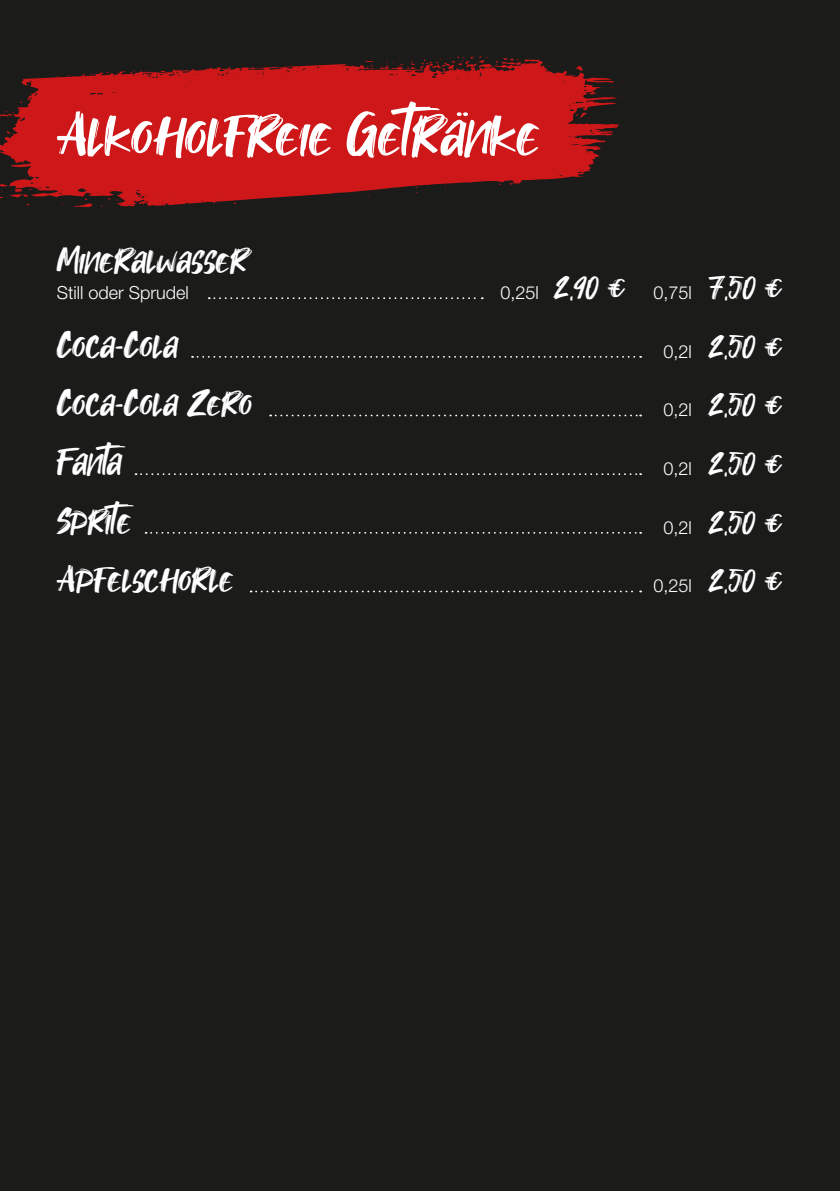
<style>
.page{position:relative;width:840px;height:1191px;background:#fff}
.page>*{position:absolute;margin:0;border:0;box-sizing:border-box;transform-origin:0 0}
.t1{font:59.4px "Takota";color:#fff}
.t2{font:36px "Takota";color:#fff}
.t3{font:300 18px "Helvetica Neue LT Pro";color:#fff}
.s1{font-family:"Takota";font-weight:400;font-size:36px}
.s2{font-family:"Helvetica Neue LT Pro";font-weight:300;font-size:18px}
</style>
<div class="page">
<div style="left:0;top:0;width:839px;height:1191px;background:#1b1b1a"></div>
<svg style="left:0;top:56px;width:622px;height:151px;fill:#cd1719"></svg>
<svg style="left:209px;top:297px;width:273px;height:2px"></svg>
<svg style="left:270px;top:414px;width:370px;height:2px"></svg>
<svg style="left:135px;top:473px;width:505px;height:2px"></svg>
<svg style="left:145px;top:532px;width:495px;height:2px"></svg>
<svg style="left:250px;top:590px;width:390px;height:2px"></svg>
<svg style="left:192px;top:356px;width:448px;height:2px"></svg>
<h1 class="t1" style="left:57px;top:98px;width:484px">Alkoholfreie Getränke</h1>
<p class="t2" style="left:57px;top:238px;width:192px">Mineralwasser</p>
<p class="t3" style="left:57px;top:282px;width:134px">Still oder Sprudel</p>
<p class="t3" style="left:500px;top:282px;width:284px">0,25l <span class="s1">2,90 €</span> 0,75l <span class="s1">7,50 €</span></p>
<p class="t2" style="left:57px;top:323px;width:123px">Coca-Cola</p>
<p class="t2" style="left:663px;top:323px;width:121px"><span class="s2">0,2l</span> 2,50 €</p>
<p class="t2" style="left:57px;top:381px;width:197px">Coca-Cola Zero</p>
<p class="t2" style="left:663px;top:381px;width:121px"><span class="s2">0,2l</span> 2,50 €</p>
<p class="t2" style="left:57px;top:440px;width:77px">Fanta</p>
<p class="t2" style="left:663px;top:440px;width:121px"><span class="s2">0,2l</span> 2,50 €</p>
<p class="t2" style="left:57px;top:499px;width:85px">Sprite</p>
<p class="t2" style="left:663px;top:499px;width:121px"><span class="s2">0,2l</span> 2,50 €</p>
<p class="t2" style="left:57px;top:557px;width:178px">Apfelschorle</p>
<p class="t3" style="left:653px;top:575px;width:131px">0,25l <span class="s1">2,50 €</span></p>
</div>
